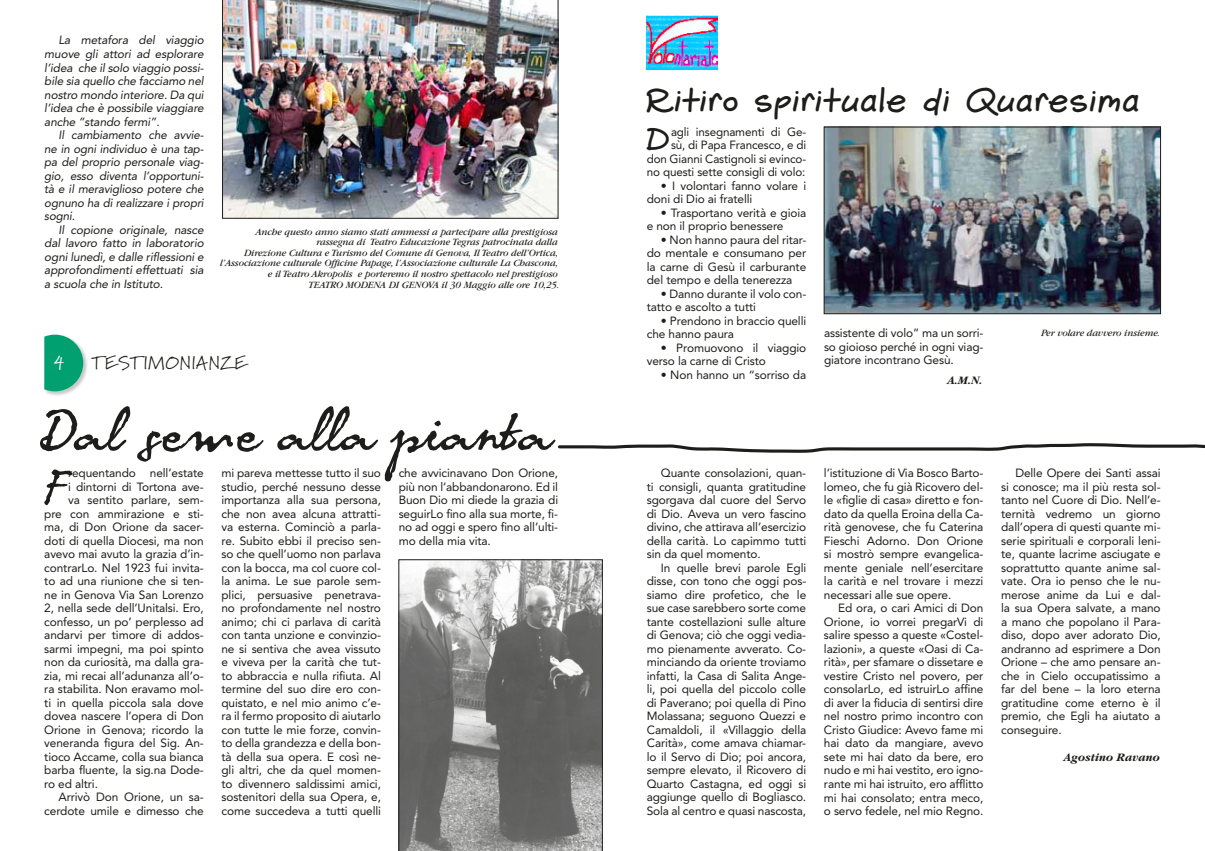
<style>
.page{position:relative;width:1205px;height:851px;background:#fff}
.page>*{position:absolute;margin:0;border:0;box-sizing:border-box;transform-origin:0 0}
.t1{font:66.75px "Koma Latin";letter-spacing:-.03em;color:#1d1d1b}
.t2{font:53px "Koma Latin";color:#1d1d1b}
.t3{font:34.38px "Gemelli";letter-spacing:-.01em;color:#1d1d1b}
.t4{font:31.75px "Gemelli";color:#1d1d1b}
.t5{font:18.75px "Marydale";letter-spacing:.05em;color:#1d1d1b}
.t6{font:18.75px "Marydale";color:#fff}
.t7{font:11.88px/13.5px "Avenir";letter-spacing:-.01em;color:#1d1d1b;text-align:justify}
.t8{font:italic 11.88px/13.5px "Avenir";letter-spacing:-.01em;color:#1d1d1b;text-align:justify}
.t9{font:italic 700 11.88px "Garamond";color:#1d1d1b}
.t10{font:italic 10px/10.6px "Garamond";letter-spacing:-.01em;color:#1d1d1b;text-align:right}
</style>
<div class="page">
<div style="left:44px;top:334px;width:45px;height:62px;background:#1d1d1b;opacity:.25"></div>
<svg style="left:44px;top:334px;width:39px;height:57px;background:#28ac85"></svg>
<img style="left:647px;top:16px;width:71px;height:53px">
<img style="left:826px;top:129px;width:332px;height:183px">
<div style="left:824px;top:127px;width:336px;height:187px;border:1px solid #1d1d1b"></div>
<svg style="left:399px;top:559px;width:203px;height:291px;background:#878686"></svg>
<svg style="left:558px;top:443px;width:647px;height:10px"></svg>
<img style="left:222px;top:0;width:336px;height:218px">
<p class="t8" style="left:44px;top:34px;width:161px;text-indent:14px">La metafora del viaggio muove gli attori ad esplorare l’idea che il solo viaggio possi&shy;bile sia quello che facciamo nel nostro mondo interiore. Da qui l’idea che è possibile viaggiare anche ”stando fermi”.</p>
<p class="t8" style="left:44px;top:128px;width:161px;text-indent:14px">Il cambiamento che avvie&shy;ne in ogni individuo è una tap&shy;pa del proprio personale viag&shy;gio, esso diventa l’opportuni&shy;tà e il meraviglioso potere che ognuno ha di realizzare i propri sogni.</p>
<p class="t8" style="left:44px;top:223px;width:161px;text-indent:14px">Il copione originale, nasce dal lavoro fatto in laboratorio ogni lunedì, e dalle riflessioni e approfondimenti effettuati sia a scuola che in Istituto.</p>
<p class="t10" style="left:220px;top:226px;width:341px">Anche questo anno siamo stati ammessi a partecipare alla prestigiosa rassegna di Teatro Educazione Tegras patrocinata dalla<br>Direzione Cultura e Turismo del Comune di Genova, Il Teatro dell’Ortica, l’Associazione culturale Officine Papage, l’Associazione culturale La Chascona, e il Teatro Akropolis e porteremo il nostro spettacolo nel prestigioso<br>TEATRO MODENA DI GENOVA il 30 Maggio alle ore 10,25.</p>
<h3 class="t6" style="left:53px;top:351px;width:13px">4</h3>
<h3 class="t5" style="left:92px;top:351px;width:157px">TESTIMONIANZE</h3>
<h3 class="t3" style="left:647px;top:80px;width:497px">Ritiro spirituale di Quaresima</h3>
<p class="t7" style="left:647px;top:125px;width:161px;text-align:right">agli insegnamenti di Ge-<br>sù, di Papa Francesco, e di<br>don Gianni Castignoli si evinco&shy;no questi sette consigli di volo:</p>
<p class="t7" style="left:647px;top:179px;width:161px;text-indent:14px">• I volontari fanno volare i doni di Dio ai fratelli</p>
<p class="t7" style="left:647px;top:206px;width:161px;text-indent:14px">• Trasportano verità e gioia e non il proprio benessere</p>
<p class="t7" style="left:647px;top:233px;width:161px;text-indent:14px">• Non hanno paura del ritar&shy;do mentale e consumano per la carne di Gesù il carburante del tempo e della tenerezza</p>
<p class="t7" style="left:647px;top:287px;width:161px;text-indent:14px">• Danno durante il volo con&shy;tatto e ascolto a tutti</p>
<p class="t7" style="left:647px;top:314px;width:161px;text-indent:14px">• Prendono in braccio quelli che hanno paura</p>
<p class="t7" style="left:647px;top:341px;width:161px;text-indent:14px">• Promuovono il viaggio verso la carne di Cristo</p>
<p class="t7" style="left:661px;top:368px;width:147px">• Non hanno un “sorriso da</p>
<h3 class="t4" style="left:647px;top:121px;width:26px">D</h3>
<p class="t7" style="left:824px;top:326px;width:161px">assistente di volo” ma un sorri&shy;so gioioso perché in ogni viag&shy;giatore incontrano Gesù.</p>
<p class="t9" style="left:948px;top:373px;width:37px">A.M.N.</p>
<p class="t10" style="left:1041px;top:327px;width:121px">Per volare davvero insieme.</p>
<h1 class="t1" style="left:39px;top:388px;width:514px">Dal seme alla pianta</h1>
<p class="t7" style="left:68px;top:466px;width:137px">requentando nell’estate</p>
<p class="t7" style="left:68px;top:479px;width:137px">i dintorni di Tortona ave-</p>
<p class="t7" style="left:68px;top:493px;width:137px">va sentito parlare, sem-</p>
<p class="t7" style="left:44px;top:506px;width:161px">pre con ammirazione e sti-</p>
<p class="t7" style="left:44px;top:520px;width:161px">ma, di Don Orione da sacer-</p>
<p class="t7" style="left:44px;top:533px;width:161px">doti di quella Diocesi, ma non</p>
<p class="t7" style="left:44px;top:547px;width:161px">avevo mai avuto la grazia d’in-</p>
<p class="t7" style="left:44px;top:560px;width:161px">contrarLo. Nel 1923 fui invita-</p>
<p class="t7" style="left:44px;top:574px;width:161px">to ad una riunione che si ten-</p>
<p class="t7" style="left:44px;top:587px;width:161px">ne in Genova Via San Lorenzo</p>
<p class="t7" style="left:44px;top:601px;width:161px">2, nella sede dell’Unitalsi. Ero,</p>
<p class="t7" style="left:44px;top:614px;width:161px">confesso, un po’ perplesso ad</p>
<p class="t7" style="left:44px;top:628px;width:161px">andarvi per timore di addos-</p>
<p class="t7" style="left:44px;top:641px;width:161px">sarmi impegni, ma poi spinto</p>
<p class="t7" style="left:44px;top:655px;width:161px">non da curiosità, ma dalla gra-</p>
<p class="t7" style="left:44px;top:668px;width:161px">zia, mi recai all’adunanza all’o-</p>
<p class="t7" style="left:44px;top:682px;width:161px">ra stabilita. Non eravamo mol-</p>
<p class="t7" style="left:44px;top:695px;width:161px">ti in quella piccola sala dove</p>
<p class="t7" style="left:44px;top:709px;width:161px">dovea nascere l’opera di Don</p>
<p class="t7" style="left:44px;top:722px;width:161px">Orione in Genova; ricordo la</p>
<p class="t7" style="left:44px;top:736px;width:161px">veneranda figura del Sig. An-</p>
<p class="t7" style="left:44px;top:749px;width:161px">tioco Accame, colla sua bianca</p>
<p class="t7" style="left:44px;top:763px;width:161px">barba fluente, la sig.na Dode-</p>
<p class="t7" style="left:44px;top:776px;width:55px">ro ed altri.</p>
<p class="t7" style="left:58px;top:790px;width:147px">Arrivò Don Orione, un sa-</p>
<p class="t7" style="left:44px;top:803px;width:161px">cerdote umile e dimesso che</p>
<p class="t7" style="left:221px;top:466px;width:161px">mi pareva mettesse tutto il suo studio, perché nessuno desse importanza alla sua persona, che non avea alcuna attratti&shy;va esterna. Cominciò a parla&shy;re. Subito ebbi il preciso sen&shy;so che quell’uomo non parlava con la bocca, ma col cuore col&shy;la anima. Le sue parole sem&shy;plici, persuasive penetrava&shy;no profondamente nel nostro animo; chi ci parlava di carità con tanta unzione e convinzio&shy;ne si sentiva che avea vissuto e viveva per la carità che tut&shy;to abbraccia e nulla rifiuta. Al termine del suo dire ero con&shy;quistato, e nel mio animo c’e&shy;ra il fermo proposito di aiutarlo con tutte le mie forze, convin&shy;to della grandezza e della bon&shy;tà della sua opera. E così ne&shy;gli altri, che da quel momen&shy;to divennero saldissimi amici, sostenitori della sua Opera, e, come succedeva a tutti quelli</p>
<p class="t7" style="left:399px;top:466px;width:161px">che avvicinavano Don Orione, più non l’abbandonarono. Ed il Buon Dio mi diede la grazia di seguirLo fino alla sua morte, fi&shy;no ad oggi e spero fino all’ulti&shy;mo della mia vita.</p>
<p class="t7" style="left:647px;top:466px;width:161px;text-indent:14px">Quante consolazioni, quan&shy;ti consigli, quanta gratitudine sgorgava dal cuore del Servo di Dio. Aveva un vero fascino divino, che attirava all’esercizio della carità. Lo capimmo tutti sin da quel momento.</p>
<h2 class="t2" style="left:43px;top:454px;width:24px">F</h2>
<p class="t7" style="left:647px;top:561px;width:161px;text-indent:14px">In quelle brevi parole Egli disse, con tono che oggi pos&shy;siamo dire profetico, che le sue case sarebbero sorte come tante costellazioni sulle alture di Genova; ciò che oggi vedia&shy;mo pienamente avverato. Co&shy;minciando da oriente troviamo infatti, la Casa di Salita Ange&shy;li, poi quella del piccolo colle di Paverano; poi quella di Pino Molassana; seguono Quezzi e Camaldoli, il «Villaggio della Carità», come amava chiamar&shy;lo il Servo di Dio; poi ancora, sempre elevato, il Ricovero di Quarto Castagna, ed oggi si aggiunge quello di Bogliasco.<br>Sola al centro e quasi nascosta,</p>
<p class="t7" style="left:824px;top:466px;width:161px">l’istituzione di Via Bosco Barto&shy;lomeo, che fu già Ricovero del&shy;le «figlie di casa» diretto e fon&shy;dato da quella Eroina della Ca&shy;rità genovese, che fu Caterina Fieschi Adorno. Don Orione si mostrò sempre evangelica&shy;mente geniale nell’esercitare la carità e nel trovare i mezzi necessari alle sue opere.</p>
<p class="t7" style="left:824px;top:601px;width:161px;text-indent:14px">Ed ora, o cari Amici di Don Orione, io vorrei pregarVi di salire spesso a queste «Costel&shy;lazioni», a queste «Oasi di Ca&shy;rità», per sfamare o dissetare e vestire Cristo nel povero, per consolarLo, ed istruirLo affine di aver la fiducia di sentirsi dire nel nostro primo incontro con Cristo Giudice: Avevo fame mi hai dato da mangiare, avevo sete mi hai dato da bere, ero nudo e mi hai vestito, ero igno&shy;rante mi hai istruito, ero afflitto mi hai consolato; entra meco, o servo fedele, nel mio Regno.</p>
<p class="t7" style="left:1001px;top:466px;width:161px;text-indent:14px">Delle Opere dei Santi assai si conosce; ma il più resta sol&shy;tanto nel Cuore di Dio. Nell’e&shy;ternità vedremo un giorno dall’opera di questi quante mi&shy;serie spirituali e corporali leni&shy;te, quante lacrime asciugate e soprattutto quante anime sal&shy;vate. Ora io penso che le nu&shy;merose anime da Lui e dal&shy;la sua Opera salvate, a mano a mano che popolano il Para&shy;diso, dopo aver adorato Dio, andranno ad esprimere a Don Orione – che amo pensare an&shy;che in Cielo occupatissimo a far del bene – la loro eterna gratitudine come eterno è il premio, che Egli ha aiutato a conseguire.</p>
<p class="t9" style="left:1064px;top:750px;width:98px">Agostino Ravano</p>
</div>
